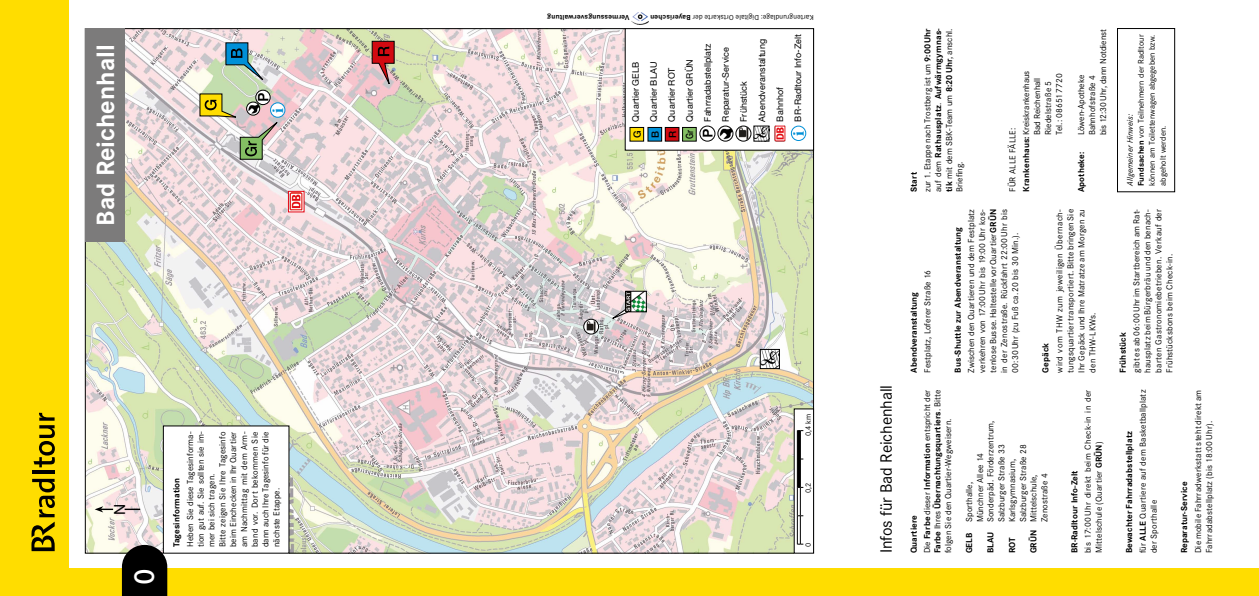
<style>
.page{position:relative;width:1259px;height:596px;background:#fff}
.page>*{position:absolute;margin:0;border:0;box-sizing:border-box;transform-origin:0 0}
.t1{font:600 30px "Corporate S";color:#fff}
.t2{font:700 26px "Corporate S";color:#fff}
.t3{font:700 17.8px "Arno Pro";color:#0090d7}
.t4{font:17px "Corporate S";letter-spacing:-.005em;color:#000}
.t5{font:15.4px "Helvetica Neue";color:#000}
.t6{font:9px/11px "Corporate S";letter-spacing:.01em;color:#000}
.t7{font:700 9px/13.3px "Corporate S";letter-spacing:.01em;color:#000}
.t8{font:9px "Helvetica Neue";letter-spacing:.01em;color:#000}
.t9{font:9px/11px "Corporate S";letter-spacing:.03em;color:#000}
.t10{font:8.5px/11px "Corporate S";letter-spacing:.01em;color:#000}
.t11{font:8px "Corporate S";color:#000}
.t12{font:7.5px "Corporate S";letter-spacing:.01em;color:#000}
.t13{font:700 7.5px "Corporate S";letter-spacing:.01em;color:#000}
.s1{font-weight:700}
.s2{font-weight:500;font-size:10px}
.s3{font-style:italic}
.s4{font-weight:400}
</style>
<div class="page">
<div style="left:0;top:567px;width:1259px;height:28px;background:#fd0"></div>
<div style="left:0;top:0;width:68px;height:595px;background:#fd0"></div>
<img style="left:87px;top:30px;width:725px;height:521px">
<svg style="left:31px;top:478px;width:24px;height:72px"></svg>
<hr style="left:32px;top:470px;width:23px;height:3px;background:#000">
<svg style="left:34px;top:412px;width:21px;height:55px"></svg>
<div style="left:1117px;top:28px;width:58px;height:164px;border:1px solid #000"></div>
<svg style="left:122px;top:544px;width:45px;height:51px;background:#151514"></svg>
<div style="left:85px;top:28px;width:40px;height:214px;background:#7c7b7b"></div>
<div style="left:163px;top:425px;width:126px;height:128px;background:#fff"></div>
<div style="left:625px;top:29px;width:188px;height:121px;background:#fff"></div>
<div style="left:630px;top:127px;width:13px;height:14px;background:#fd0"></div>
<div style="left:630px;top:127px;width:14px;height:14px;border:1px solid #000"></div>
<div style="left:648px;top:127px;width:13px;height:14px;background:#0090d7"></div>
<div style="left:648px;top:127px;width:14px;height:14px;border:1px solid #000"></div>
<div style="left:665px;top:127px;width:14px;height:14px;background:#d20a11"></div>
<div style="left:665px;top:127px;width:14px;height:14px;border:1px solid #000"></div>
<div style="left:682px;top:127px;width:14px;height:14px;background:#84bf63"></div>
<div style="left:682px;top:127px;width:14px;height:14px;border:1px solid #000"></div>
<img style="left:700px;top:126px;width:14px;height:14px">
<div style="left:699px;top:126px;width:16px;height:15px;border:1px solid #000;border-radius:50%"></div>
<img style="left:718px;top:126px;width:15px;height:15px;border-radius:8px">
<div style="left:717px;top:126px;width:16px;height:15px;border:1px solid #000;border-radius:50%"></div>
<img style="left:736px;top:126px;width:15px;height:15px;border-radius:8px">
<div style="left:735px;top:126px;width:16px;height:15px;border:1px solid #000;border-radius:50%"></div>
<img style="left:755px;top:128px;width:12px;height:11px">
<img style="left:774px;top:126px;width:11px;height:15px">
<div style="left:625px;top:28px;width:189px;height:122px;border:1px solid #000"></div>
<div style="left:794px;top:408px;width:19px;height:145px;background:#fff"></div>
<svg style="left:797px;top:430px;width:6px;height:114px"></svg>
<div style="left:794px;top:408px;width:20px;height:145px;border:1px solid #000"></div>
<svg style="left:125px;top:508px;width:15px;height:1px"></svg>
<svg style="left:95px;top:506px;width:18px;height:6px"></svg>
<img style="left:762px;top:351px;width:16px;height:16px">
<div style="left:760px;top:349px;width:20px;height:20px;border:1px solid #000"></div>
<div style="left:255px;top:90px;width:15px;height:15px;border:1px solid #000;border-radius:50%"></div>
<img style="left:290px;top:193px;width:12px;height:17px">
<div style="left:288px;top:191px;width:16px;height:21px;border:1px solid #e30613"></div>
<svg style="left:607px;top:290px;width:40px;height:31px"></svg>
<img style="left:584px;top:319px;width:14px;height:15px;border-radius:7px">
<div style="left:583px;top:319px;width:16px;height:15px;border:1px solid #000;border-radius:50%"></div>
<svg style="left:371px;top:41px;width:24px;height:48px"></svg>
<svg style="left:225px;top:42px;width:43px;height:43px;background:#90b5b6"></svg>
<svg style="left:199px;top:93px;width:83px;height:67px;background:#c5bfa6"></svg>
<div style="left:270px;top:103px;width:15px;height:14px;background:#fff;border-radius:50%"></div>
<div style="left:270px;top:102px;width:15px;height:15px;border:1px solid #0090d7;border-radius:50%"></div>
<div style="left:791px;top:126px;width:15px;height:15px;border:1px solid #0090d7;border-radius:50%"></div>
<img style="left:631px;top:13px;width:17px;height:12px">
<h2 class="t2" style="left:91px;top:225px;width:182px;rotate:-90deg">Bad Reichenhall</h2>
<h3 class="t3" style="left:267px;top:112px;width:6px;rotate:-90deg">i</h3>
<h3 class="t5" style="left:111px;top:514px;width:13px;rotate:-90deg">N</h3>
<h1 class="t1" style="left:127px;top:584px;width:18px;rotate:-90deg">0</h1>
<p class="t6" style="left:185px;top:547px;width:117px;rotate:-90deg">Heben Sie diese Tagesinforma&shy;tion gut auf. Sie sollten sie im&shy;mer bei sich tragen.<br>Bitte zeigen Sie Ihre Tagesinfo beim Einchecken in Ihr Quartier am Nachmittag mit dem Arm&shy;band vor. Dort bekommen Sie dann auch Ihre Tagesinfo für die nächste Etappe.</p>
<p class="t7" style="left:170px;top:547px;width:71px;rotate:-90deg">Tagesinformation</p>
<p class="t13" style="left:629px;top:22px;width:84px;rotate:-180deg">Vermessungsverwaltung</p>
<p class="t12" style="left:814px;top:21px;width:165px;rotate:-180deg">Kartengrundlage: Digitale Ortskarte der <span class="s1">Bayerischen</span></p>
<p class="t8" style="left:630px;top:138px;width:78px;rotate:-90deg"><span class="s2">G</span> Quartier GELB</p>
<p class="t8" style="left:648px;top:138px;width:77px;rotate:-90deg"><span class="s2">B</span> Quartier BLAU</p>
<p class="t8" style="left:666px;top:138px;width:72px;rotate:-90deg"><span class="s2">R</span> Quartier ROT</p>
<p class="t8" style="left:684px;top:139px;width:81px;rotate:-90deg"><span class="s2">Gr</span> Quartier GRÜN</p>
<p class="t8" style="left:702px;top:121px;width:80px;rotate:-90deg">Fahrradabstellplatz</p>
<p class="t8" style="left:720px;top:121px;width:76px;rotate:-90deg">Reparatur-Service</p>
<p class="t8" style="left:738px;top:121px;width:42px;rotate:-90deg">Frühstück</p>
<p class="t8" style="left:756px;top:121px;width:84px;rotate:-90deg">Abendveranstaltung</p>
<p class="t8" style="left:774px;top:121px;width:36px;rotate:-90deg">Bahnhof</p>
<p class="t8" style="left:792px;top:121px;width:89px;rotate:-90deg">BR-Radltour Info-Zelt</p>
<h3 class="t3" style="left:788px;top:136px;width:6px;rotate:-90deg">i</h3>
<p class="t11" style="left:803px;top:435px;width:23px;rotate:-90deg">0,4km</p>
<p class="t11" style="left:803px;top:492px;width:12px;rotate:-90deg">0,2</p>
<p class="t11" style="left:803px;top:546px;width:6px;rotate:-90deg">0</p>
<h3 class="t4" style="left:876px;top:553px;width:170px;rotate:-90deg">Infos für Bad Reichenhall</h3>
<p class="t6" style="left:907px;top:192px;width:165px;line-height:13.8px;rotate:-90deg"><span class="s1">Start<br></span>zur 1. Etappe nach Trostberg ist um <span class="s1">9:00Uhr</span></p>
<p class="t6" style="left:932px;top:192px;width:165px;text-align:justify;rotate:-90deg">auf dem <span class="s1">Rathausplatz</span>. <span class="s1">Aufwärmgymnas&shy;tik</span> mit dem SBK-Team um <span class="s1">8:20Uhr</span>, anschl.<br>Briefing.</p>
<p class="t6" style="left:1005px;top:192px;width:123px;line-height:13.8px;rotate:-90deg">FÜR ALLE FÄLLE:<br><span class="s1">Krankenhaus:</span> Kreiskrankenhaus</p>
<p class="t6" style="left:1031px;top:135px;width:63px;rotate:-90deg">Bad Reichenhall<br>Riedelstraße 5<br>Tel.: 08651 7720</p>
<p class="t6" style="left:1075px;top:135px;width:108px;rotate:-90deg">Löwen-Apotheke<br>Bahnhofstraße 4<br>bis 12:30Uhr, dann Notdienst</p>
<p class="t10" style="left:1124px;top:186px;width:153px;rotate:-90deg"><span class="s3">Allgemeiner Hinweis:<br></span><span class="s1">Fundsachen</span> von Teilnehmern der Radltour können am Toilettenwagen abgegeben bzw. abgeholt werden.</p>
<p class="t7" style="left:1074px;top:192px;width:42px;rotate:-90deg">Apotheke:</p>
<p class="t6" style="left:922px;top:372px;width:104px;rotate:-90deg">Festplatz, Loferer Straße 16</p>
<p class="t7" style="left:907px;top:372px;width:82px;rotate:-90deg">Abendveranstaltung</p>
<p class="t6" style="left:965px;top:372px;width:165px;text-align:justify;rotate:-90deg">Zwischen den Quartieren und dem Festplatz verkehren von 17:00Uhr bis 19:00Uhr kos&shy;tenlose Busse. Haltestelle vor Quartier <span class="s1">GRÜN </span>in der Zenostraße. Rückfahrt 22:00Uhr bis 00:30Uhr (zu Fuß ca. 20 bis 30 Min.).</p>
<p class="t7" style="left:951px;top:372px;width:147px;rotate:-90deg">Bus-Shuttle zur Abendveranstaltung</p>
<p class="t6" style="left:1054px;top:372px;width:165px;text-align:justify;rotate:-90deg">wird vom THW zum jeweiligen Übernach&shy;tungsquartier transportiert. Bitte bringen Sie Ihr Gepäck und Ihre Matratze am Morgen zu den THW-LKWs.</p>
<p class="t7" style="left:1039px;top:372px;width:31px;rotate:-90deg">Gepäck</p>
<p class="t6" style="left:1131px;top:372px;width:165px;text-align:justify;rotate:-90deg">gibt es ab 06:00Uhr im Startbereich am Rat&shy;hausplatz beim Bürgerbräu und den benach&shy;barten Gastronomiebetrieben. Verkauf der Frühstücksbons beim Check-in.</p>
<p class="t7" style="left:1116px;top:372px;width:42px;rotate:-90deg">Frühstück</p>
<p class="t7" style="left:907px;top:553px;width:165px;rotate:-90deg">Quartiere<br><span class="s4">Die</span> Farbe <span class="s4">dieser</span> Information <span class="s4">entspricht der</span></p>
<p class="t6" style="left:932px;top:553px;width:165px;line-height:10.5px;rotate:-90deg"><span class="s1">Farbe</span> Ihres <span class="s1">Übernachtungsquartiers</span>. Bitte folgen Sie den Quartier-Wegweisern.</p>
<p class="t9" style="left:1082px;top:553px;width:165px;rotate:-90deg">bis 17:00 Uhr direkt beim Check-in in der<br>Mittelschule (Quartier <span class="s1">GRÜN</span>)</p>
<p class="t6" style="left:1122px;top:553px;width:165px;line-height:13.8px;rotate:-90deg"><span class="s1">Bewachter Fahrradabstellplatz<br></span>für <span class="s1">ALLE</span> Quartiere auf dem Basketballplatz</p>
<p class="t6" style="left:985px;top:553px;width:134px;rotate:-90deg"><span class="s1">BLAU</span> Sonderpäd. Förderzentrum,</p>
<p class="t6" style="left:996px;top:522px;width:79px;rotate:-90deg">Salzburger Straße 33</p>
<p class="t6" style="left:1017px;top:522px;width:79px;rotate:-90deg">Salzburger Straße 28</p>
<p class="t6" style="left:974px;top:522px;width:71px;rotate:-90deg">Münchner Allee 14</p>
<p class="t6" style="left:1006px;top:522px;width:65px;rotate:-90deg">Karlsgymnasium,</p>
<p class="t6" style="left:1028px;top:553px;width:80px;rotate:-90deg"><span class="s1">GRÜN</span> Mittelschule,</p>
<p class="t6" style="left:1039px;top:522px;width:50px;rotate:-90deg">Zenostraße 4</p>
<p class="t7" style="left:1068px;top:553px;width:84px;rotate:-90deg">BR-Radltour Info-Zelt</p>
<p class="t6" style="left:963px;top:553px;width:73px;rotate:-90deg"><span class="s1">GELB</span> Sporthalle,</p>
<p class="t6" style="left:1148px;top:553px;width:55px;rotate:-90deg">der Sporthalle</p>
<p class="t7" style="left:1005px;top:553px;width:17px;rotate:-90deg">ROT</p>
<p class="t6" style="left:1192px;top:553px;width:165px;rotate:-90deg">Die mobile Fahrradwerkstatt steht direkt am<br>Fahrradabstellplatz (bis 18:00Uhr).</p>
<p class="t7" style="left:1177px;top:553px;width:73px;rotate:-90deg">Reparatur-Service</p>
</div>
